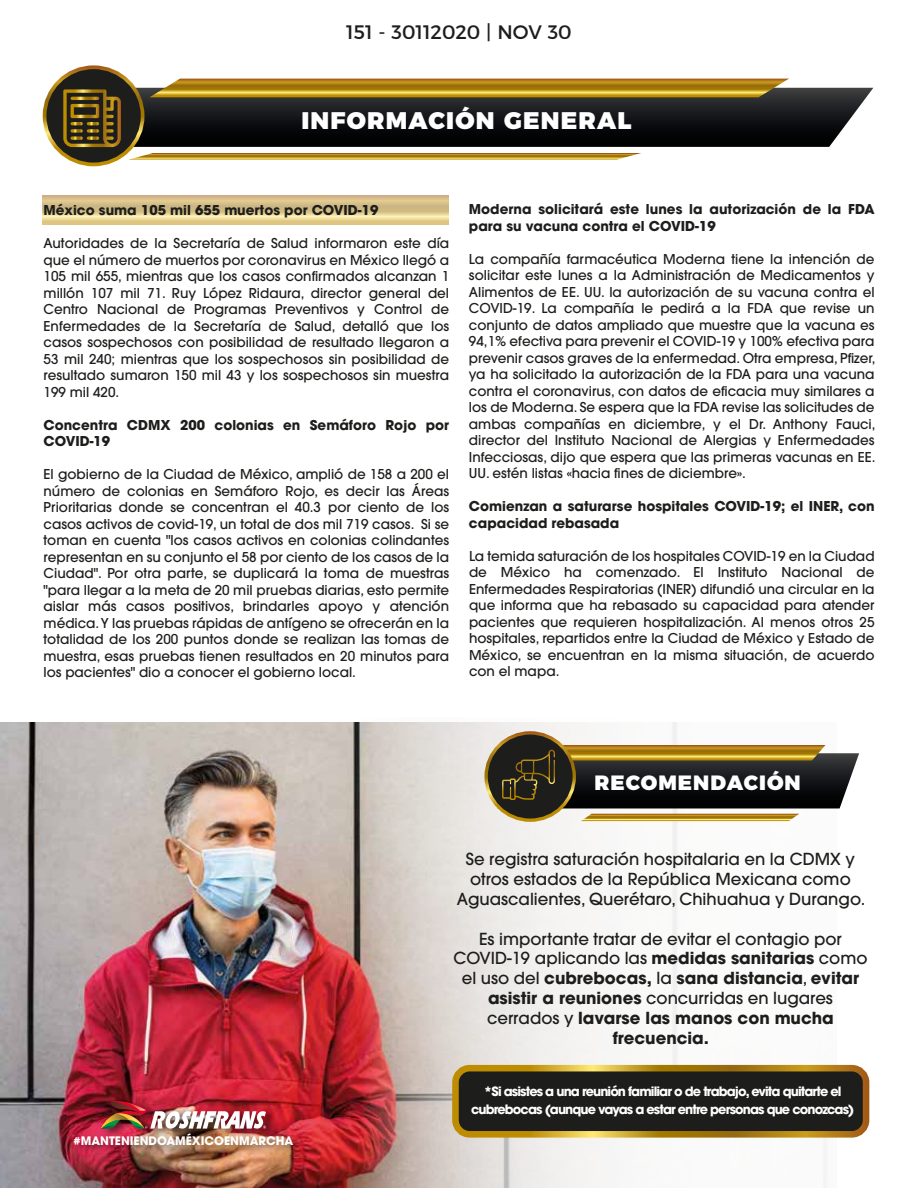
<style>
.page{position:relative;width:918px;height:1188px;background:#fff}
.page>*{position:absolute;margin:0;border:0;box-sizing:border-box;transform-origin:0 0}
.t1{font:900 24px "Montserrat";letter-spacing:.05em;color:#fff}
.t2{font:900 20.7px "Montserrat";letter-spacing:.05em;color:#fff}
.t3{font:19.5px "Montserrat";color:#1d1d1b}
.t4{font:500 16.5px/19.8px "Avant Garde";color:#1d1d1b;text-align:center}
.t5{font:500 13.5px/16.5px "Avant Garde";color:#1d1d1b;text-align:justify}
.t6{font:700 13.5px/16.5px "Avant Garde";color:#1d1d1b}
.t7{font:700 12.9px/18px "Avant Garde";letter-spacing:-.07em;color:#fff;text-align:center}
.t8{font:700 11.7px "Avant Garde";color:#fff}
.s1{font-weight:700}
</style>
<div class="page">
<svg style="left:42px;top:196px;width:406px;height:28px;background:#dcc78e"></svg>
<svg style="left:132px;top:88px;width:741px;height:59px;background:#1b1c1d"></svg>
<svg style="left:149px;top:79px;width:640px;height:18px;background:#b99024"></svg>
<div style="left:45px;top:67px;width:98px;height:97px;background:#1d1d1b;border-radius:50%"></div>
<div style="left:43px;top:65px;width:102px;height:101px;border:4px solid #fff;border-radius:50%"></div>
<svg style="left:129px;top:153px;width:512px;height:7px;background:#c09835"></svg>
<svg style="left:63px;top:89px;width:58px;height:58px"></svg>
<img style="left:0;top:723px;width:358px;height:465px">
<svg style="left:358px;top:722px;width:512px;height:466px"></svg>
<div style="left:455px;top:1068px;width:411px;height:66px;background:#1d1d1b;border-radius:14px"></div>
<div style="left:452px;top:1065px;width:417px;height:73px;border:7px solid #fff;border-radius:14px"></div>
<img style="left:71px;top:1096px;width:236px;height:63px">
<img style="left:101px;top:1100px;width:165px;height:29px">
<svg style="left:486px;top:733px;width:88px;height:87px"></svg>
<div style="left:484px;top:731px;width:92px;height:91px;border:3px solid #fff;border-radius:50%"></div>
<svg style="left:581px;top:814px;width:218px;height:7px;background:#bf962c"></svg>
<svg style="left:498px;top:745px;width:361px;height:63px;background:#3f3721"></svg>
<h3 class="t3" style="left:346px;top:17px;width:227px">151 - 30112020 | NOV 30</h3>
<h1 class="t1" style="left:301px;top:101px;width:332px">INFORMACIÓN GENERAL</h1>
<p class="t6" style="left:44px;top:202px;width:336px">México suma 105 mil 655 muertos por COVID-19</p>
<p class="t5" style="left:44px;top:235px;width:407px">Autoridades de la Secretaría de Salud informaron este día que el número de muertos por coronavirus en México llegó a 105 mil 655, mientras que los casos confirmados alcanzan 1 millón 107 mil 71. Ruy López Ridaura, director general del Centro Nacional de Programas Preventivos y Control de Enfermedades de la Secretaría de Salud, detalló que los casos sospechosos con posibilidad de resultado llegaron a 53 mil 240; mientras que los sospechosos sin posibilidad de resultado sumaron 150 mil 43 y los sospechosos sin muestra 199 mil 420.</p>
<p class="t6" style="left:44px;top:416px;width:407px">Concentra CDMX 200 colonias en Semáforo Rojo por<br>COVID-19</p>
<p class="t5" style="left:44px;top:466px;width:407px">El gobierno de la Ciudad de México, amplió de 158 a 200 el número de colonias en Semáforo Rojo, es decir las Áreas Prioritarias donde se concentran el 40.3 por ciento de los casos activos de covid-19, un total de dos mil 719 casos. Si se toman en cuenta "los casos activos en colonias colindantes representan en su conjunto el 58 por ciento de los casos de la Ciudad". Por otra parte, se duplicará la toma de muestras "para llegar a la meta de 20 mil pruebas diarias, esto permite aislar más casos positivos, brindarles apoyo y atención médica. Y las pruebas rápidas de antígeno se ofrecerán en la totalidad de los 200 puntos donde se realizan las tomas de muestra, esas pruebas tienen resultados en 20 minutos para los pacientes" dio a conocer el gobierno local.</p>
<p class="t6" style="left:469px;top:201px;width:407px">Moderna solicitará este lunes la autorización de la FDA para su vacuna contra el COVID-19</p>
<p class="t5" style="left:469px;top:251px;width:408px">La compañía farmacéutica Moderna tiene la intención de solicitar este lunes a la Administración de Medicamentos y Alimentos de EE. UU. la autorización de su vacuna contra el COVID-19. La compañía le pedirá a la FDA que revise un conjunto de datos ampliado que muestre que la vacuna es 94,1% efectiva para prevenir el COVID-19 y 100% efectiva para prevenir casos graves de la enfermedad. Otra empresa, Pfizer, ya ha solicitado la autorización de la FDA para una vacuna contra el coronavirus, con datos de eficacia muy similares a los de Moderna. Se espera que la FDA revise las solicitudes de ambas compañías en diciembre, y el Dr. Anthony Fauci, director del Instituto Nacional de Alergias y Enfermedades Infecciosas, dijo que espera que las primeras vacunas en EE.<br>UU. estén listas «hacia fines de diciembre».</p>
<p class="t6" style="left:469px;top:498px;width:407px">Comienzan a saturarse hospitales COVID-19; el INER, con capacidad rebasada</p>
<p class="t5" style="left:469px;top:548px;width:407px">La temida saturación de los hospitales COVID-19 en la Ciudad de México ha comenzado. El Instituto Nacional de Enfermedades Respiratorias (INER) difundió una circular en la que informa que ha rebasado su capacidad para atender pacientes que requieren hospitalización. Al menos otros 25 hospitales, repartidos entre la Ciudad de México y Estado de México, se encuentran en la misma situación, de acuerdo con el mapa.</p>
<h2 class="t2" style="left:594px;top:765px;width:208px">RECOMENDACIÓN</h2>
<p class="t4" style="left:457px;top:850px;width:410px">Se registra saturación hospitalaria en la CDMX y otros estados de la República Mexicana como<br>Aguascalientes, Querétaro, Chihuahua y Durango.</p>
<p class="t4" style="left:453px;top:929px;width:416px">Es importante tratar de evitar el contagio por COVID-19 aplicando las <span class="s1">medidas sanitarias</span> como el uso del <span class="s1">cubrebocas,</span> la <span class="s1">sana distancia</span>, <span class="s1">evitar asistir a reuniones</span> concurridas en lugares cerrados y <span class="s1">lavarse las manos con mucha frecuencia.</span></p>
<p class="t8" style="left:74px;top:1133px;width:221px">#MANTENIENDOAMÉXICOENMARCHA</p>
<p class="t7" style="left:471px;top:1082px;width:385px">*Si asistes a una reunión familiar o de trabajo, evita quitarte el cubrebocas (aunque vayas a estar entre personas que conozcas)</p>
</div>
